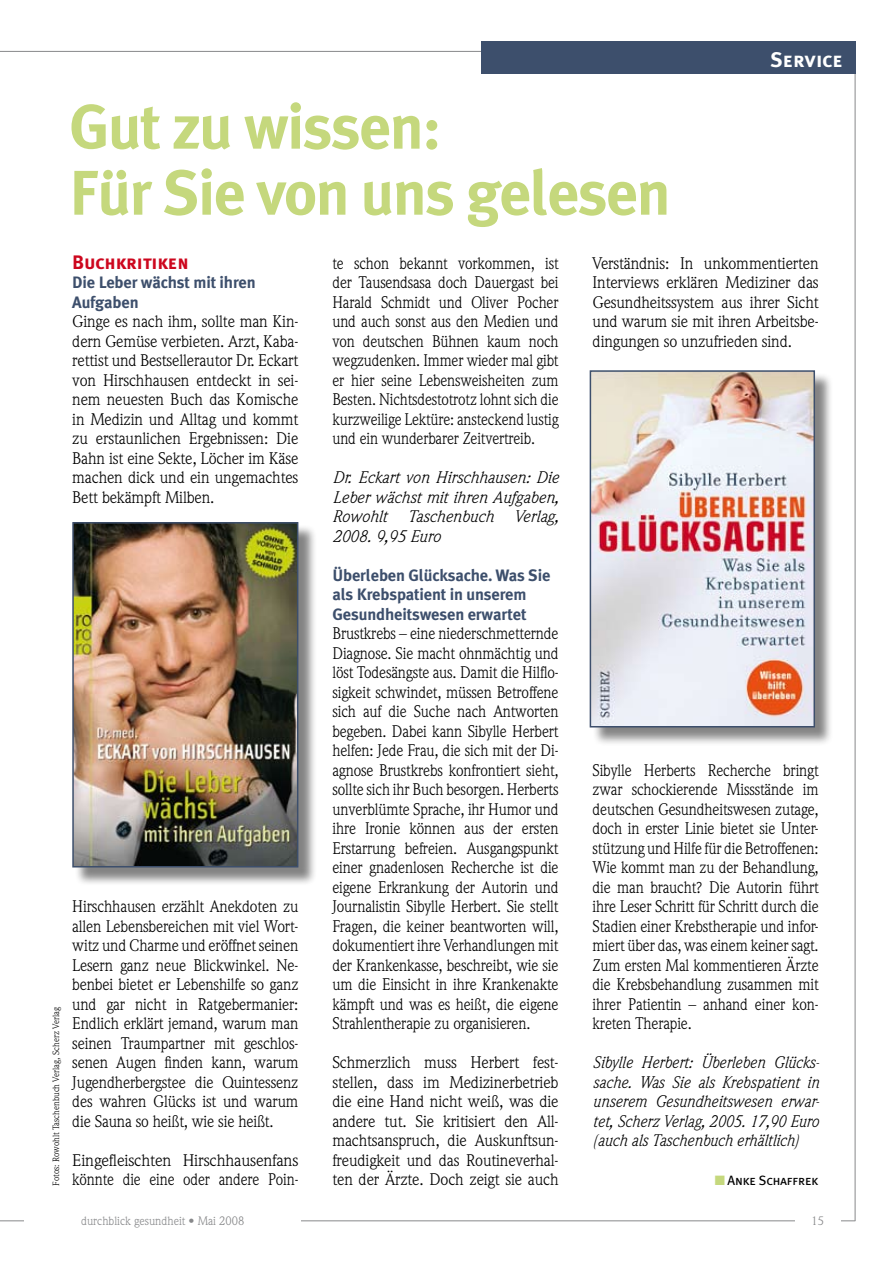
<style>
.page{position:relative;width:893px;height:1263px;background:#fff}
.page>*{position:absolute;margin:0;border:0;box-sizing:border-box;transform-origin:0 0}
.t1{font:700 63px/66px "Meta Plus";letter-spacing:-.025em;color:#c5d87d}
.t2{font:21px "Meta Plus Bold Caps";color:#fff}
.t3{font:19.5px "Meta Plus Bold Caps";letter-spacing:-.01em;color:#cd071e}
.t4{font:16.5px/19.5px "Weidemann";letter-spacing:-.01em;color:#000;text-align:justify;scale:.95 1}
.t5{font:16.5px/19.5px "Weidemann";letter-spacing:-.01em;color:#000;text-align:justify}
.t6{font:16.5px/19.5px "Weidemann";letter-spacing:-.01em;color:#000;text-align:justify;scale:.94 1}
.t7{font:italic 16.5px/19.5px "Weidemann";color:#000;text-align:justify;scale:.94 1}
.t8{font:700 16.5px/19.5px "Meta Plus";letter-spacing:-.01em;color:#3d4f6c}
.t9{font:italic 16.5px/19.5px "Weidemann";color:#000;text-align:justify}
.t10{font:16.5px/19.5px "Weidemann";letter-spacing:-.01em;color:#000;scale:1.04 1}
.t11{font:13.5px "Meta Plus Book Caps";letter-spacing:-.015em;color:#000}
.t12{font:12px "Weidemann";color:#87888a}
.t13{font:9px "Weidemann";color:#000}
.s1{color:#c5d87d}
</style>
<div class="page">
<hr style="left:0;top:1220px;width:855px;height:1px;background:#87888a">
<hr style="left:0;top:51px;width:855px;height:1px;background:#87888a">
<div style="left:795px;top:1216px;width:45px;height:20px;background:#fff"></div>
<div style="left:24px;top:1216px;width:277px;height:20px;background:#fff"></div>
<hr style="left:855px;top:51px;width:1px;height:1170px;background:#87888a">
<div style="left:481px;top:41px;width:374px;height:33px;background:#3d4f6c"></div>
<div style="left:75px;top:524px;width:242px;height:362px;background:#000;opacity:.49"></div>
<img style="left:75px;top:525px;width:220px;height:339px">
<div style="left:72px;top:522px;width:226px;height:345px;border:2px solid #3d4f6c"></div>
<div style="left:592px;top:373px;width:242px;height:373px;background:#000;opacity:.49"></div>
<img style="left:593px;top:373px;width:219px;height:351px">
<div style="left:590px;top:370px;width:225px;height:357px;border:2px solid #3d4f6c"></div>
<p class="t2" style="left:771px;top:48px;width:74px">Service</p>
<h1 class="t1" style="left:69px;top:94px;width:603px">Gut zu wissen:<br>Für Sie von uns gelesen</h1>
<p class="t3" style="left:72px;top:250px;width:118px">Buchkritiken</p>
<p class="t8" style="left:72px;top:272px;width:185px">Die Leber wächst mit ihren<br>Aufgaben</p>
<p class="t5" style="left:72px;top:311px;width:228px">Ginge es nach ihm, sollte man Kin&shy;dern Gemüse verbieten. Arzt, Kaba&shy;rettist und Bestsellerautor Dr. Eckart von Hirschhausen entdeckt in sei&shy;nem neuesten Buch das Komische in Medizin und Alltag und kommt zu erstaunlichen Ergebnissen: Die Bahn ist eine Sekte, Löcher im Käse machen dick und ein ungemachtes Bett bekämpft Milben.</p>
<p class="t13" style="left:51px;top:1185px;width:180px;rotate:-90deg">Fotos: Rowohlt Taschenbuch Verlag, Scherz Verlag</p>
<p class="t5" style="left:72px;top:896px;width:228px">Hirschhausen erzählt Anekdoten zu allen Lebensbereichen mit viel Wort&shy;witz und Charme und eröffnet seinen Lesern ganz neue Blickwinkel. Ne&shy;benbei bietet er Lebenshilfe so ganz und gar nicht in Ratgebermanier:<br>Endlich erklärt jemand, warum man seinen Traumpartner mit geschlos&shy;senen Augen finden kann, warum Jugendherbergstee die Quintessenz des wahren Glücks ist und warum die Sauna so heißt, wie sie heißt.</p>
<p class="t10" style="left:72px;top:1150px;width:219px">Eingefleischten Hirschhausenfans könnte die eine oder andere Poin-</p>
<p class="t6" style="left:332px;top:253px;width:242px">te schon bekannt vorkommen, ist der Tausendsasa doch Dauergast bei Harald Schmidt und Oliver Pocher und auch sonst aus den Medien und von deutschen Bühnen kaum noch wegzudenken. Immer wieder mal gibt er hier seine Lebensweisheiten zum Besten. Nichtsdestotrotz lohnt sich die kurzweilige Lektüre: ansteckend lustig und ein wunderbarer Zeitvertreib.</p>
<p class="t9" style="left:332px;top:467px;width:228px">Dr. Eckart von Hirschhausen: Die Leber wächst mit ihren Aufgaben, Rowohlt Taschenbuch Verlag, 2008. 9,95 Euro</p>
<p class="t8" style="left:332px;top:565px;width:220px">Überleben Glücksache. Was Sie als Krebspatient in unserem<br>Gesundheitswesen erwartet</p>
<p class="t4" style="left:332px;top:623px;width:240px">Brustkrebs – eine niederschmetternde Diagnose. Sie macht ohnmächtig und löst Todesängste aus. Damit die Hilflo&shy;sigkeit schwindet, müssen Betroffene sich auf die Suche nach Antworten begeben. Dabei kann Sibylle Herbert helfen: Jede Frau, die sich mit der Di&shy;agnose Brustkrebs konfrontiert sieht, sollte sich ihr Buch besorgen. Herberts unverblümte Sprache, ihr Humor und ihre Ironie können aus der ersten Erstarrung befreien. Ausgangspunkt einer gnadenlosen Recherche ist die eigene Erkrankung der Autorin und Journalistin Sibylle Herbert. Sie stellt Fragen, die keiner beantworten will, dokumentiert ihre Verhandlungen mit der Krankenkasse, beschreibt, wie sie um die Einsicht in ihre Krankenakte kämpft und was es heißt, die eigene Strahlentherapie zu organisieren.</p>
<p class="t5" style="left:332px;top:1052px;width:228px">Schmerzlich muss Herbert fest&shy;stellen, dass im Medizinerbetrieb die eine Hand nicht weiß, was die andere tut. Sie kritisiert den All&shy;machtsanspruch, die Auskunftsun&shy;freudigkeit und das Routineverhal&shy;ten der Ärzte. Doch zeigt sie auch</p>
<p class="t5" style="left:593px;top:253px;width:228px">Verständnis: In unkommentierten Interviews erklären Mediziner das Gesundheitssystem aus ihrer Sicht und warum sie mit ihren Arbeitsbe&shy;dingungen so unzufrieden sind.</p>
<p class="t4" style="left:593px;top:760px;width:240px">Sibylle Herberts Recherche bringt zwar schockierende Missstände im deutschen Gesundheitswesen zutage, doch in erster Linie bietet sie Unter&shy;stützung und Hilfe für die Betroffenen:<br>Wie kommt man zu der Behandlung, die man braucht? Die Autorin führt ihre Leser Schritt für Schritt durch die Stadien einer Krebstherapie und infor&shy;miert über das, was einem keiner sagt.<br>Zum ersten Mal kommentieren Ärzte die Krebsbehandlung zusammen mit ihrer Patientin – anhand einer kon&shy;kreten Therapie.</p>
<p class="t7" style="left:593px;top:1052px;width:243px">Sibylle Herbert: Überleben Glücks&shy;sache. Was Sie als Krebspatient in unserem Gesundheitswesen erwar&shy;tet, Scherz Verlag, 2005. 17,90 Euro (auch als Taschenbuch erhältlich)</p>
<p class="t11" style="left:715px;top:1172px;width:106px"><span class="s1">■</span> Anke Schaffrek</p>
<p class="t12" style="left:81px;top:1214px;width:165px">durchblick gesundheit • Mai 2008</p>
<p class="t12" style="left:812px;top:1214px;width:14px">15</p>
</div>
